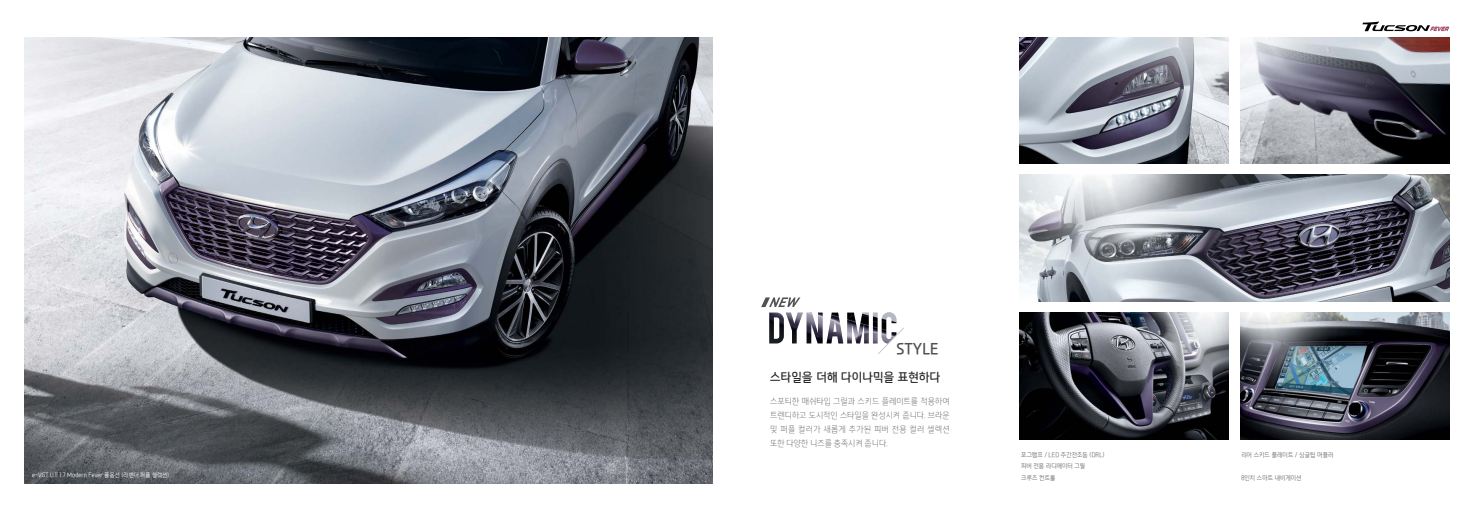
<style>
.page{position:relative;width:1474px;height:521px;background:#fff}
.page>*{position:absolute;margin:0;border:0;box-sizing:border-box;transform-origin:0 0}
.t1{font:15.4px "Modern H Bold KS Cpc EUC H";color:#505256;scale:.9 1}
.t2{font:12.25px "Modern H Medium KS Cpc EUC H";letter-spacing:-.005em;color:#231f20;scale:.95 1}
.t3{font:8.75px/14px "Modern H Eco Light KS Cpc EUC H";letter-spacing:-.03em;color:#717073;text-align:justify;scale:.93 1}
.t4{font:6.56px/11.4px "Modern H Light KS Cpc EUC H";color:#717073;scale:.9 1}
.t5{font:6.12px "Modern H Light KS Cpc EUC H";letter-spacing:.015em;color:#fff;scale:.9 1}
.s1{font-family:"YDVY Mj O Std 135 KS Cpc EUC H";font-size:6.39px}
</style>
<div class="page">
<img style="left:25px;top:37px;width:687px;height:447px">
<img style="left:1019px;top:175px;width:430px;height:126px">
<img style="left:1240px;top:37px;width:209px;height:127px">
<img style="left:1019px;top:37px;width:209px;height:127px">
<img style="left:1019px;top:313px;width:209px;height:126px">
<img style="left:1240px;top:313px;width:209px;height:126px">
<svg style="left:1362px;top:22px;width:87px;height:9px"></svg>
<svg style="left:761px;top:297px;width:143px;height:57px"></svg>
<p class="t5" style="left:32px;top:470px;width:153px">e-VGT U<span class="s1">II</span> 1.7 Modern Fever 풀옵션 (라벤더 퍼플 셀렉션)</p>
<h1 class="t1" style="left:896px;top:338px;width:48px">STYLE</h1>
<h2 class="t2" style="left:770px;top:368px;width:181px">스타일을 더해 다이나믹을 표현하다</h2>
<p class="t3" style="left:770px;top:394px;width:195px">스포티한 매쉬타입 그릴과 스키드 플레이트를 적용하여 트렌디하고 도시적인 스타일을 완성시켜 줍니다. 브라운 및 퍼플 컬러가 새롭게 추가된 피버 전용 컬러 셀렉션 또한 다양한 니즈를 충족시켜 줍니다.</p>
<p class="t4" style="left:1021px;top:449px;width:94px">포그램프 / LED 주간전조등 (DRL)</p>
<p class="t4" style="left:1241px;top:449px;width:104px">리어 스키드 플레이트 / 싱글팁 머플러</p>
<p class="t4" style="left:1021px;top:460px;width:73px">피버 전용 라디에이터 그릴 크루즈 컨트롤</p>
<p class="t4" style="left:1241px;top:471px;width:69px">8인치 스마트 내비게이션</p>
</div>
